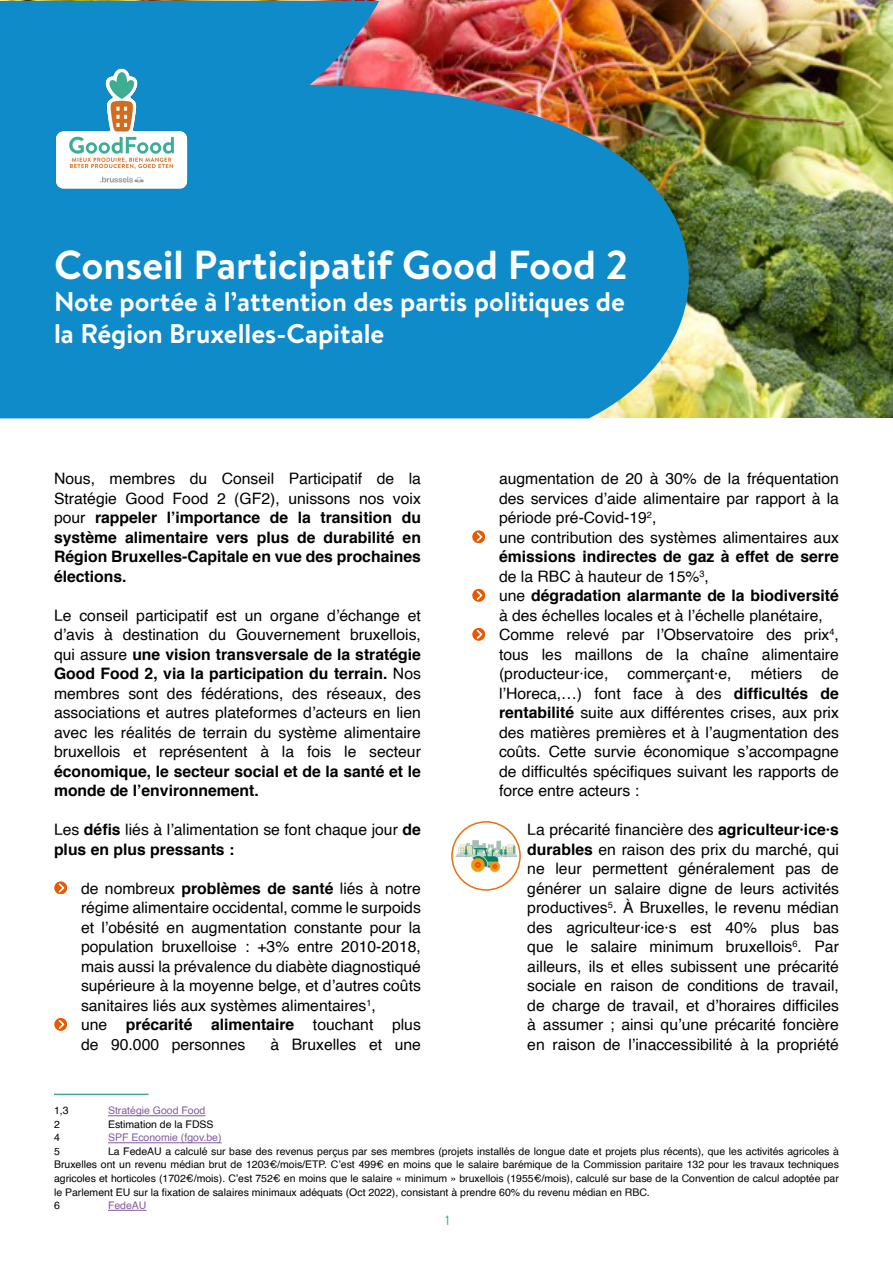
<style>
.page{position:relative;width:893px;height:1263px;background:#fff}
.page>*{position:absolute;margin:0;border:0;box-sizing:border-box;transform-origin:0 0}
.t1{font:700 40.5px "Brandon Text";color:#fff}
.t2{font:700 27px/32.4px "Brandon Text";color:#fff}
.t3{font:15.75px/19.5px "Helvetica";color:#000}
.t4{font:700 15.75px/19.5px "Helvetica";color:#000;text-align:justify}
.t5{font:13.5px "Brandon Text";color:#43ab8d}
.t6{font:10.5px/13.5px "Helvetica";color:#000}
.t7{font:10.5px "Helvetica";color:#8059a1}
.s1{font-weight:400}
.s2{font-weight:700}
</style>
<div class="page">
<img style="left:688px;top:1px;width:205px;height:417px">
<svg style="left:54px;top:881px;width:13px;height:13px"></svg>
<svg style="left:54px;top:1018px;width:13px;height:12px"></svg>
<svg style="left:472px;top:530px;width:13px;height:13px"></svg>
<svg style="left:472px;top:589px;width:13px;height:12px"></svg>
<svg style="left:472px;top:628px;width:13px;height:12px"></svg>
<img style="left:0;top:1px;width:688px;height:417px">
<img style="left:54px;top:54px;width:135px;height:148px">
<hr style="left:108px;top:1115px;width:97px;height:1px;background:#8059a1">
<hr style="left:108px;top:1142px;width:114px;height:1px;background:#8059a1">
<hr style="left:108px;top:1210px;width:39px;height:1px;background:#8059a1">
<img style="left:452px;top:822px;width:68px;height:68px;border-radius:34px">
<div style="left:451px;top:821px;width:70px;height:70px;border:2px solid #ec6f0b;border-radius:50%"></div>
<hr style="left:54px;top:1094px;width:94px;height:1px;background:#43ab8d">
<h1 class="t1" style="left:54px;top:236px;width:576px">Conseil Participatif Good Food 2</h1>
<h2 class="t2" style="left:54px;top:285px;width:572px">Note portée à l’attention des partis politiques de la Région Bruxelles-Capitale</h2>
<p class="t4" style="left:54px;top:469px;width:368px"><span class="s1">Nous, membres du Conseil Participatif de la Stratégie Good Food 2 (GF2), unissons nos voix pour</span> rappeler l’importance de la transition du système alimentaire vers plus de durabilité en Région Bruxelles-Capitale en vue des prochaines élections.</p>
<p class="t3" style="left:54px;top:606px;width:368px;text-align:justify">Le conseil participatif est un organe d’échange et d’avis à destination du Gouvernement bruxellois, qui assure <span class="s2">une vision transversale de la stratégie Good Food 2, via la participation du terrain.</span> Nos membres sont des fédérations, des réseaux, des associations et autres plateformes d’acteurs en lien avec les réalités de terrain du système alimentaire bruxellois et représentent à la fois le secteur</p>
<p class="t4" style="left:54px;top:762px;width:368px">économique, le secteur social et de la santé et le monde de l’environnement.</p>
<p class="t3" style="left:54px;top:820px;width:368px">Les <span class="s2">défis</span> liés à l’alimentation se font chaque jour <span class="s2">de plus en plus pressants :</span></p>
<p class="t3" style="left:81px;top:879px;width:341px">de nombreux <span class="s2">problèmes de santé</span> liés à notre régime alimentaire occidental, comme le surpoids et l’obésité en augmentation constante pour la population bruxelloise : +3% entre 2010-2018, mais aussi la prévalence du diabète diagnostiqué supérieure à la moyenne belge, et d’autres coûts sanitaires liés aux systèmes alimentaires<sup>1</sup>,<br>une <span class="s2">précarité alimentaire</span> touchant plus de 90.000 personnes</p>
<p class="t3" style="left:270px;top:1035px;width:152px">à Bruxelles et une</p>
<p class="t3" style="left:499px;top:469px;width:341px">augmentation de 20 à 30% de la fréquentation des services d’aide alimentaire par rapport à la période pré-Covid-19<sup>2</sup>,<br>une contribution des systèmes alimentaires aux</p>
<p class="t3" style="left:499px;top:547px;width:341px"><span class="s2">émissions indirectes de gaz à effet de serre </span>de la RBC à hauteur de 15%<sup>3</sup>,<br>une <span class="s2">dégradation alarmante de la biodiversité </span>à des échelles locales et à l’échelle planétaire, Comme relevé par l’Observatoire des prix<sup>4</sup>, tous les maillons de la chaîne alimentaire (producteur·ice, commerçant·e, métiers de l’Horeca,…) font face à des <span class="s2">difficultés de rentabilité</span> suite aux différentes crises, aux prix des matières premières et à l’augmentation des coûts. Cette survie économique s’accompagne de difficultés spécifiques suivant les rapports de force entre acteurs :</p>
<p class="t3" style="left:527px;top:820px;width:313px;text-align:justify">La précarité financière des <span class="s2">agriculteur·ice·s durables</span> en raison des prix du marché, qui ne leur permettent généralement pas de générer un salaire digne de leurs activités productives<sup>5</sup>. À Bruxelles, le revenu médian des agriculteur·ice·s est 40% plus bas que le salaire minimum bruxellois<sup>6</sup>. Par ailleurs, ils et elles subissent une précarité sociale en raison de conditions de travail, de charge de travail, et d’horaires difficiles à assumer ; ainsi qu’une précarité foncière en raison de l’inaccessibilité à la propriété</p>
<p class="t6" style="left:54px;top:1104px;width:16px">1,3</p>
<p class="t7" style="left:108px;top:1103px;width:99px">Stratégie Good Food</p>
<p class="t6" style="left:54px;top:1118px;width:7px">2</p>
<p class="t6" style="left:108px;top:1118px;width:107px">Estimation de la FDSS</p>
<p class="t6" style="left:54px;top:1131px;width:7px">4</p>
<p class="t7" style="left:108px;top:1130px;width:115px">SPF Economie (fgov.be)</p>
<p class="t6" style="left:54px;top:1145px;width:7px">5</p>
<p class="t6" style="left:54px;top:1145px;width:786px;text-indent:54px">La FedeAU a calculé sur base des revenus perçus par ses membres (projets installés de longue date et projets plus récents), que les activités agricoles à Bruxelles ont un revenu médian brut de 1203€/mois/ETP. C’est 499€ en moins que le salaire barémique de la Commission paritaire 132 pour les travaux techniques agricoles et horticoles (1702€/mois). C’est 752€ en moins que le salaire « minimum » bruxellois (1955€/mois), calculé sur base de la Convention de calcul adoptée par le Parlement EU sur la fixation de salaires minimaux adéquats (Oct 2022), consistant à prendre 60% du revenu médian en RBC.<br>6</p>
<p class="t7" style="left:108px;top:1197px;width:40px">FedeAU</p>
<p class="t5" style="left:445px;top:1211px;width:6px">1</p>
</div>
